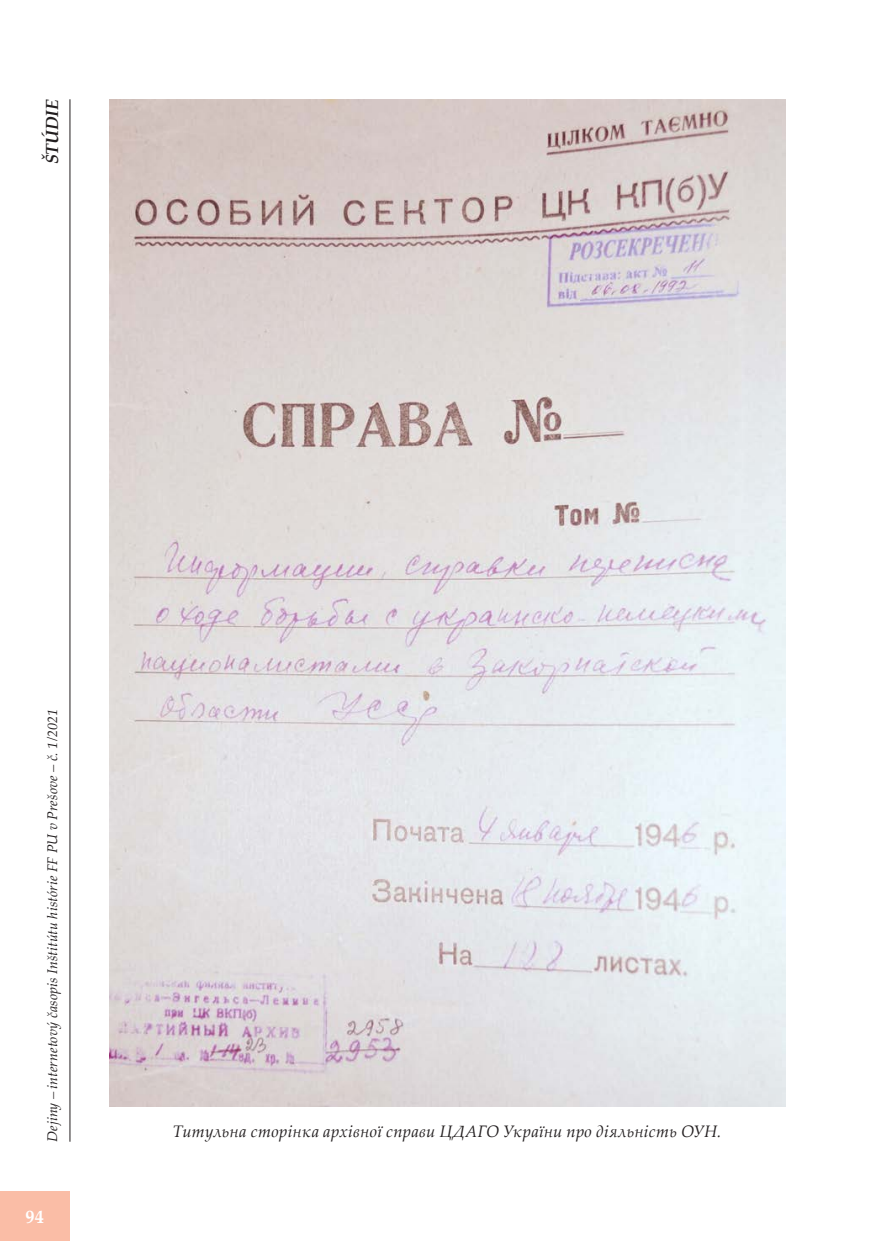
<style>
.page{position:relative;width:874px;height:1241px;background:#fff}
.page>*{position:absolute;margin:0;border:0;box-sizing:border-box;transform-origin:0 0}
.t1{font:700 18.38px "Palatino Linotype";color:#fff}
.t2{font:italic 700 17.5px "Palatino Linotype";color:#231f20}
.t3{font:italic 16.62px "Palatino Linotype";letter-spacing:.015em;color:#231f20}
.t4{font:italic 14px "Palatino Linotype";letter-spacing:.01em;color:#231f20}
</style>
<div class="page">
<div style="left:0;top:1191px;width:69px;height:49px;background:#fabda6"></div>
<hr style="left:69px;top:99px;width:1px;height:1042px;background:#231f20">
<img style="left:109px;top:99px;width:676px;height:1007px">
<p class="t2" style="left:40px;top:164px;width:67px;rotate:-90deg">ŠTÚDIE</p>
<p class="t4" style="left:42px;top:1141px;width:434px;rotate:-90deg">Dejiny – internetový časopis Inštitútu histórie FF PU v Prešove – č. 1/2021</p>
<h1 class="t1" style="left:25px;top:1203px;width:20px">94</h1>
<p class="t3" style="left:172px;top:1118px;width:550px">Титульна сторінка архівної справи ЦДАГО України про діяльність ОУН.</p>
</div>
